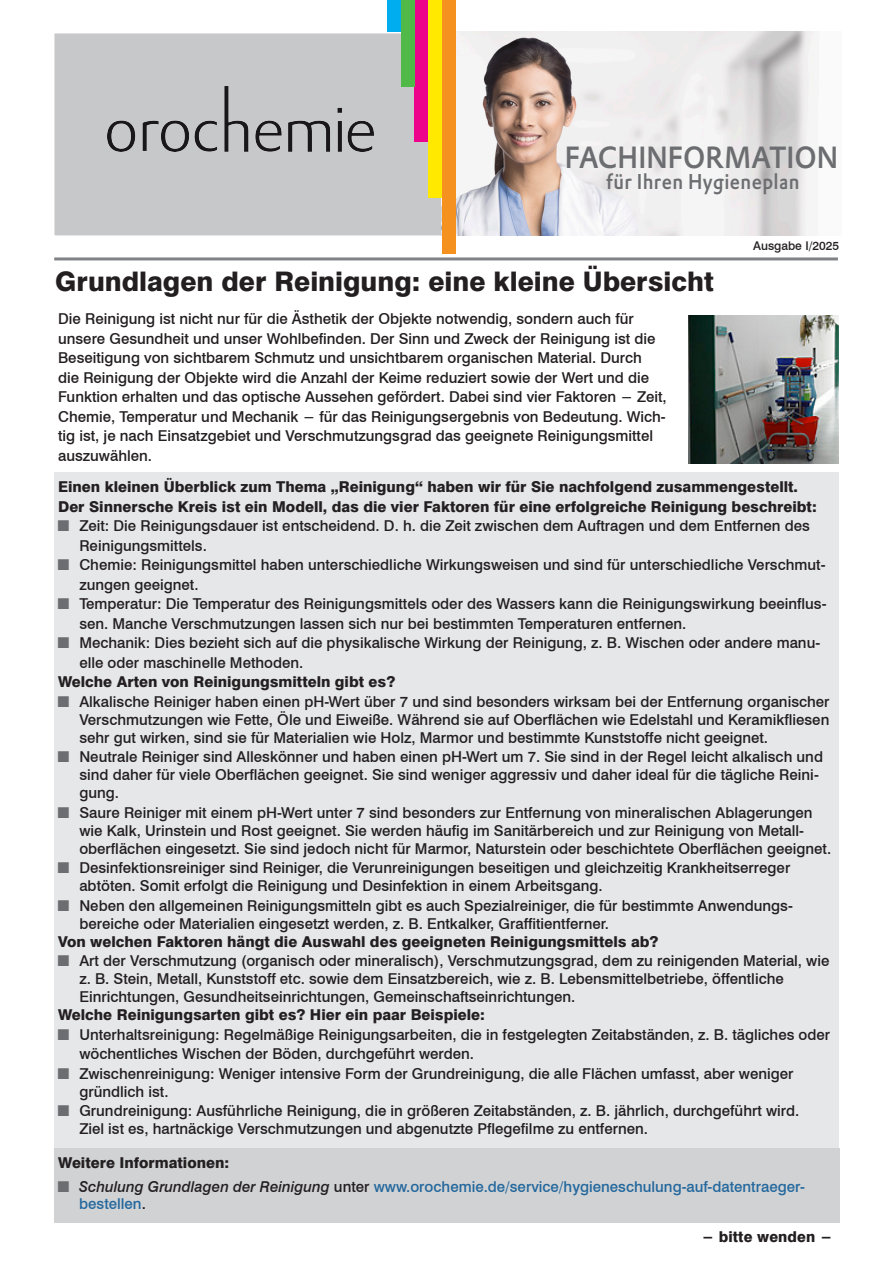
<style>
.page{position:relative;width:893px;height:1263px;background:#fff}
.page>*{position:absolute;margin:0;border:0;box-sizing:border-box;transform-origin:0 0}
.t1{font:500 30px "DTL Prokyon TPRO";color:#6c6d70;scale:.9 1}
.t2{font:800 27px "Swiss 721 BT";color:#231f20}
.t3{font:500 21px "DTL Prokyon TPRO";letter-spacing:.02em;color:#6c6d70;scale:.9 1}
.t4{font:500 15px/19.5px "Swiss 721 BT";color:#231f20}
.Text_normal{font:800 15px "Swiss 721 BT";color:#231f20}
.t5{font:500 15px/17.2px "Swiss 721 BT";color:#24689d}
.t6{font:500 12px "Swiss 721 BT";color:#231f20}
.s1{font-family:"DTL Prokyon TPRO";font-weight:400;color:#6c6d70}
.s2{font-style:italic;color:#231f20}
.s3{color:#231f20}
</style>
<div class="page">
<hr style="left:54px;top:257px;width:784px;height:3px;background:#808285">
<div style="left:54px;top:472px;width:785px;height:676px;background:#e6e7e9"></div>
<div style="left:51px;top:30px;width:793px;height:209px;background:#c7c8ca;border:3px solid #fff"></div>
<img style="left:455px;top:32px;width:386px;height:204px">
<div style="left:428px;top:0;width:14px;height:198px;background:#ffe901"></div>
<div style="left:415px;top:0;width:13px;height:142px;background:#ed028c"></div>
<div style="left:401px;top:0;width:14px;height:87px;background:#51b948"></div>
<div style="left:387px;top:0;width:14px;height:31px;background:#00aeef"></div>
<div style="left:442px;top:0;width:13px;height:253px;background:#f5911e"></div>
<div style="left:54px;top:1148px;width:785px;height:74px;background:#d1d2d4"></div>
<img style="left:108px;top:86px;width:265px;height:65px">
<img style="left:689px;top:315px;width:150px;height:149px">
<p class="t1" style="left:565px;top:137px;width:306px">FACHINFORMATION</p>
<p class="t3" style="left:606px;top:167px;width:216px">für Ihren Hygieneplan</p>
<p class="t2" style="left:55px;top:265px;width:660px">Grundlagen der Reinigung: eine kleine Übersicht</p>
<p class="t4" style="left:58px;top:309px;width:610px">Die Reinigung ist nicht nur für die Ästhetik der Objekte notwendig, sondern auch für unsere Gesundheit und unser Wohlbefinden. Der Sinn und Zweck der Reinigung ist die Beseitigung von sichtbarem Schmutz und unsichtbarem organischen Material. Durch die Reinigung der Objekte wird die Anzahl der Keime reduziert sowie der Wert und die Funktion erhalten und das optische Aussehen gefördert. Dabei sind vier Faktoren − Zeit, Chemie, Temperatur und Mechanik − für das Reinigungsergebnis von Bedeutung. Wich&shy;tig ist, je nach Einsatzgebiet und Verschmutzungsgrad das geeignete Reinigungsmittel auszuwählen.</p>
<p class="t6" style="left:753px;top:238px;width:87px">Ausgabe I/2025</p>
<p class="Text_normal" style="left:58px;top:478px;width:741px">Einen kleinen Überblick zum Thema „Reinigung“ haben wir für Sie nachfolgend zusammengestellt.</p>
<p class="Text_normal" style="left:58px;top:497px;width:760px">Der Sinnersche Kreis ist ein Modell, das die vier Faktoren für eine erfolgreiche Reinigung beschreibt:</p>
<p class="t4" style="left:79px;top:516px;width:732px;text-indent:-21px"><span class="s1">■</span> Zeit: Die Reinigungsdauer ist entscheidend. D. h. die Zeit zwischen dem Auftragen und dem Entfernen des<br>Reinigungsmittels.</p>
<p class="t4" style="left:79px;top:555px;width:748px;text-indent:-21px"><span class="s1">■</span> Chemie: Reinigungsmittel haben unterschiedliche Wirkungsweisen und sind für unterschiedliche Verschmut&shy;zungen geeignet.</p>
<p class="t4" style="left:79px;top:594px;width:749px;text-indent:-21px"><span class="s1">■</span> Temperatur: Die Temperatur des Reinigungsmittels oder des Wassers kann die Reinigungswirkung beeinflus&shy;sen. Manche Verschmutzungen lassen sich nur bei bestimmten Temperaturen entfernen.</p>
<p class="t4" style="left:79px;top:633px;width:742px;text-indent:-21px"><span class="s1">■</span> Mechanik: Dies bezieht sich auf die physikalische Wirkung der Reinigung, z. B. Wischen oder andere manu&shy;elle oder maschinelle Methoden.</p>
<p class="Text_normal" style="left:58px;top:673px;width:339px">Welche Arten von Reinigungsmitteln gibt es?</p>
<p class="t4" style="left:79px;top:692px;width:752px;line-height:18px;text-align:justify;text-indent:-21px"><span class="s1">■</span> Alkalische Reiniger haben einen pH-Wert über 7 und sind besonders wirksam bei der Entfernung organischer Verschmutzungen wie Fette, Öle und Eiweiße. Während sie auf Oberflächen wie Edelstahl und Keramikfliesen sehr gut wirken, sind sie für Materialien wie Holz, Marmor und bestimmte Kunststoffe nicht geeignet.</p>
<p class="t4" style="left:79px;top:748px;width:745px;line-height:18px;text-indent:-21px"><span class="s1">■</span> Neutrale Reiniger sind Alleskönner und haben einen pH-Wert um 7. Sie sind in der Regel leicht alkalisch und sind daher für viele Oberflächen geeignet. Sie sind weniger aggressiv und daher ideal für die tägliche Reini&shy;gung.</p>
<p class="t4" style="left:79px;top:803px;width:753px;line-height:18px;text-indent:-21px"><span class="s1">■</span> Saure Reiniger mit einem pH-Wert unter 7 sind besonders zur Entfernung von mineralischen Ablagerungen wie Kalk, Urinstein und Rost geeignet. Sie werden häufig im Sanitärbereich und zur Reinigung von Metall&shy;oberflächen eingesetzt. Sie sind jedoch nicht für Marmor, Naturstein oder beschichtete Oberflächen geeignet.</p>
<p class="t4" style="left:79px;top:859px;width:712px;line-height:18px;text-indent:-21px"><span class="s1">■</span> Desinfektionsreiniger sind Reiniger, die Verunreinigungen beseitigen und gleichzeitig Krankheitserreger abtöten. Somit erfolgt die Reinigung und Desinfektion in einem Arbeitsgang.</p>
<p class="t4" style="left:79px;top:896px;width:715px;line-height:18px;text-indent:-21px"><span class="s1">■</span> Neben den allgemeinen Reinigungsmitteln gibt es auch Spezialreiniger, die für bestimmte Anwendungs&shy;bereiche oder Materialien eingesetzt werden, z. B. Entkalker, Graffitientferner.</p>
<p class="Text_normal" style="left:58px;top:932px;width:602px">Von welchen Faktoren hängt die Auswahl des geeigneten Reinigungsmittels ab?</p>
<p class="t4" style="left:79px;top:952px;width:752px;line-height:18px;text-indent:-21px"><span class="s1">■</span> Art der Verschmutzung (organisch oder mineralisch), Verschmutzungsgrad, dem zu reinigenden Material, wie z. B. Stein, Metall, Kunststoff etc. sowie dem Einsatzbereich, wie z. B. Lebensmittelbetriebe, öffentliche<br>Einrichtungen, Gesundheitseinrichtungen, Gemeinschaftseinrichtungen.</p>
<p class="Text_normal" style="left:58px;top:1006px;width:428px">Welche Reinigungsarten gibt es? Hier ein paar Beispiele:</p>
<p class="t4" style="left:79px;top:1024px;width:752px;text-indent:-21px"><span class="s1">■</span> Unterhaltsreinigung: Regelmäßige Reinigungsarbeiten, die in festgelegten Zeitabständen, z. B. tägliches oder wöchentliches Wischen der Böden, durchgeführt werden.</p>
<p class="t4" style="left:79px;top:1064px;width:716px;line-height:18px;text-indent:-21px"><span class="s1">■</span> Zwischenreinigung: Weniger intensive Form der Grundreinigung, die alle Flächen umfasst, aber weniger gründlich ist.</p>
<p class="t4" style="left:79px;top:1102px;width:722px;line-height:18px;text-indent:-21px"><span class="s1">■</span> Grundreinigung: Ausführliche Reinigung, die in größeren Zeitabständen, z. B. jährlich, durchgeführt wird.<br>Ziel ist es, hartnäckige Verschmutzungen und abgenutzte Pflegefilme zu entfernen.</p>
<p class="Text_normal" style="left:58px;top:1153px;width:172px">Weitere Informationen:</p>
<p class="t5" style="left:79px;top:1177px;width:727px;text-indent:-21px"><span class="s1">■</span> <span class="s2">Schulung Grundlagen der Reinigung</span> <span class="s3">unter</span> www.orochemie.de/service/hygieneschulung-auf-datentraeger&shy;bestellen<span class="s3">.</span></p>
<p class="Text_normal" style="left:702px;top:1227px;width:132px">− bitte wenden −</p>
</div>
